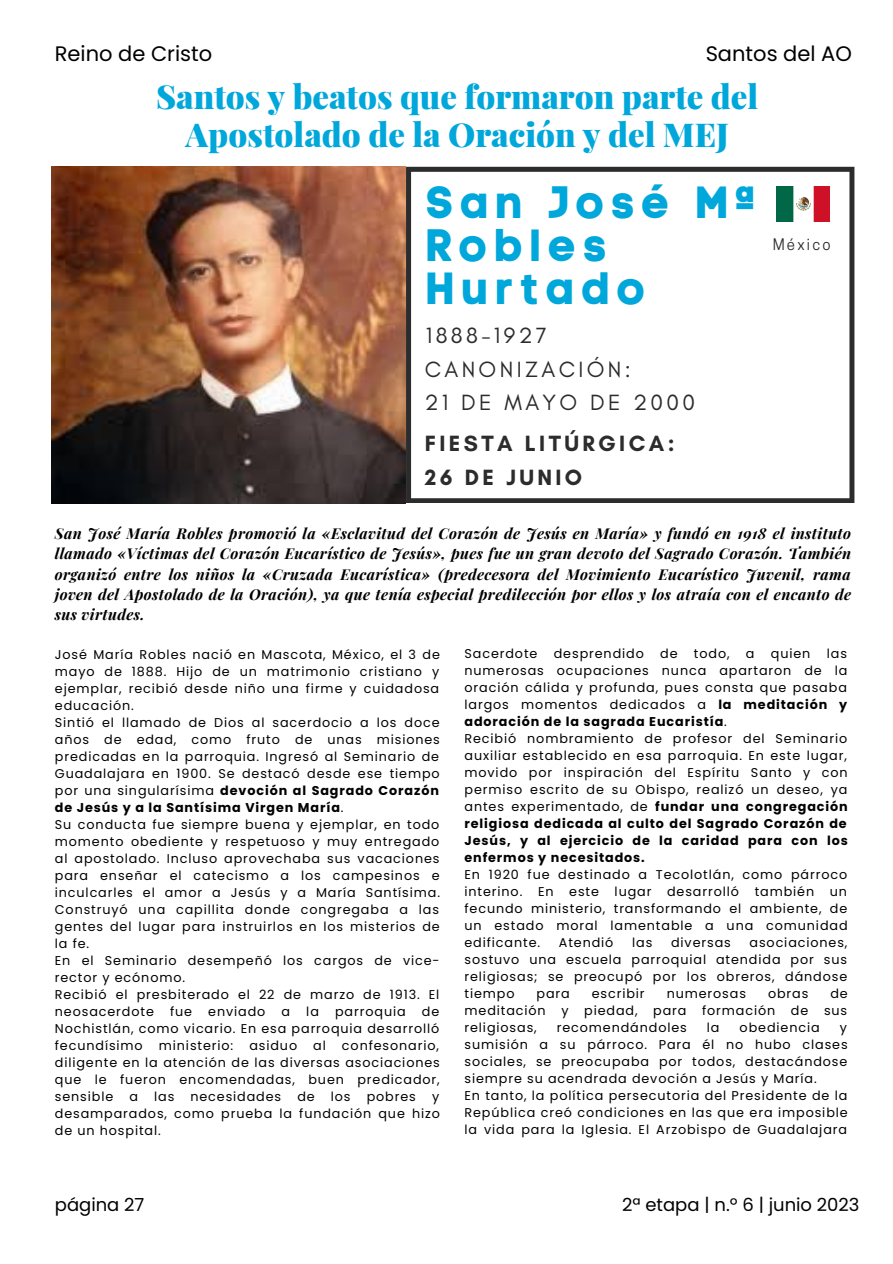
<style>
.page{position:relative;width:893px;height:1264px;background:#fff}
.page>*{position:absolute;margin:0;border:0;box-sizing:border-box;transform-origin:0 0}
.t1{font:45px/42.8px "Code Pro Bold LC";letter-spacing:.15em;color:#00a7db}
.t2{font:900 33px/37px "Playfair Display";color:#00a7db;text-align:center}
.t3{font:22.5px "Glacial Indifference";letter-spacing:.15em;color:#2c2c2c}
.t4{font:700 22.5px "Glacial Indifference";letter-spacing:.15em;color:#2c2c2c}
.t5{font:21px "Poppins";color:#000}
.t6{font:18px "Poppins";color:#000}
.t7{font:italic 700 15px/20.2px "Playfair Display";letter-spacing:.025em;color:#000;text-align:justify}
.t8{font:15px "Cooper Hewitt";letter-spacing:.15em;color:#2c2c2c}
.t9{font:12.75px/17px "Poppins";letter-spacing:.07em;color:#000;text-align:justify}
.s1{font-weight:700}
</style>
<div class="page">
<svg style="left:406px;top:167px;width:448px;height:336px"></svg>
<img style="left:776px;top:186px;width:53px;height:35px">
<img style="left:55px;top:167px;width:351px;height:336px">
<p class="t5" style="left:55px;top:39px;width:159px">Reino de Cristo</p>
<p class="t5" style="left:705px;top:39px;width:148px">Santos del AO</p>
<p class="t2" style="left:156px;top:77px;width:603px">Santos y beatos que formaron parte del<br>Apostolado de la Oración y del MEJ</p>
<p class="t1" style="left:425px;top:181px;width:332px">San José Mª<br>Robles</p>
<p class="t1" style="left:425px;top:267px;width:222px">Hurtado</p>
<p class="t3" style="left:426px;top:321px;width:122px">1888-1927</p>
<p class="t3" style="left:424px;top:355px;width:207px">CANONIZACIÓN:</p>
<p class="t3" style="left:424px;top:389px;width:272px">21 DE MAYO DE 2000</p>
<p class="t4" style="left:424px;top:429px;width:251px">FIESTA LITÚRGICA:</p>
<p class="t4" style="left:424px;top:463px;width:159px">26 DE JUNIO</p>
<p class="t8" style="left:772px;top:239px;width:59px">México</p>
<p class="t7" style="left:55px;top:523px;width:797px">San José María Robles promovió la «Esclavitud del Corazón de Jesús en María» y fundó en 1918 el instituto llamado «Víctimas del Corazón Eucarístico de Jesús», pues fue un gran devoto del Sagrado Corazón. También organizó entre los niños la «Cruzada Eucarística» (predecesora del Movimiento Eucarístico Juvenil, rama joven del Apostolado de la Oración), ya que tenía especial predilección por ellos y los atraía con el encanto de sus virtudes.</p>
<p class="t9" style="left:55px;top:645px;width:386px">José María Robles nació en Mascota, México, el 3 de mayo de 1888. Hijo de un matrimonio cristiano y ejemplar, recibió desde niño una firme y cuidadosa educación.</p>
<p class="t9" style="left:55px;top:713px;width:386px">Sintió el llamado de Dios al sacerdocio a los doce años de edad, como fruto de unas misiones predicadas en la parroquia. Ingresó al Seminario de Guadalajara en 1900. Se destacó desde ese tiempo por una singularísima <span class="s1">devoción al Sagrado Corazón de Jesús y a la Santísima Virgen María</span>.</p>
<p class="t9" style="left:55px;top:815px;width:386px">Su conducta fue siempre buena y ejemplar, en todo momento obediente y respetuoso y muy entregado al apostolado. Incluso aprovechaba sus vacaciones para enseñar el catecismo a los campesinos e inculcarles el amor a Jesús y a María Santísima.<br>Construyó una capillita donde congregaba a las gentes del lugar para instruirlos en los misterios de la fe.</p>
<p class="t9" style="left:55px;top:951px;width:386px">En el Seminario desempeñó los cargos de vice&shy;rector y ecónomo.</p>
<p class="t9" style="left:55px;top:985px;width:386px">Recibió el presbiterado el 22 de marzo de 1913. El neosacerdote</p>
<p class="t9" style="left:170px;top:1002px;width:24px">fue</p>
<p class="t9" style="left:208px;top:1002px;width:59px">enviado</p>
<p class="t9" style="left:281px;top:1002px;width:10px">a</p>
<p class="t9" style="left:306px;top:1002px;width:14px">la</p>
<p class="t9" style="left:335px;top:1002px;width:72px">parroquia</p>
<p class="t9" style="left:55px;top:1002px;width:386px;text-indent:367px">de Nochistlán, como vicario. En esa parroquia desarrolló fecundísimo</p>
<p class="t9" style="left:55px;top:1036px;width:386px;text-indent:287px">confesonario, diligente en la atención de las diversas asociaciones que le fueron encomendadas, buen predicador, sensible</p>
<p class="t9" style="left:159px;top:1036px;width:76px">ministerio:</p>
<p class="t9" style="left:249px;top:1036px;width:49px">asiduo</p>
<p class="t9" style="left:313px;top:1036px;width:14px">al</p>
<p class="t9" style="left:129px;top:1087px;width:10px">a</p>
<p class="t9" style="left:154px;top:1087px;width:22px">las</p>
<p class="t9" style="left:190px;top:1087px;width:92px">necesidades</p>
<p class="t9" style="left:297px;top:1087px;width:19px">de</p>
<p class="t9" style="left:331px;top:1087px;width:21px">los</p>
<p class="t9" style="left:367px;top:1087px;width:51px">pobres</p>
<p class="t9" style="left:55px;top:1087px;width:386px;text-indent:377px">y desamparados, como prueba la fundación que hizo de un hospital.</p>
<p class="t9" style="left:464px;top:645px;width:74px">Sacerdote</p>
<p class="t9" style="left:553px;top:645px;width:92px">desprendido</p>
<p class="t9" style="left:660px;top:645px;width:19px">de</p>
<p class="t9" style="left:694px;top:645px;width:37px">todo,</p>
<p class="t9" style="left:746px;top:645px;width:10px">a</p>
<p class="t9" style="left:770px;top:645px;width:41px">quien</p>
<p class="t9" style="left:464px;top:645px;width:384px;text-indent:362px">las numerosas ocupaciones nunca apartaron de la oración cálida y profunda, pues consta que pasaba largos momentos dedicados a <span class="s1">la meditación y adoración de la sagrada Eucaristía</span>.</p>
<p class="t9" style="left:464px;top:730px;width:385px">Recibió nombramiento de profesor del Seminario auxiliar establecido en esa parroquia. En este lugar, movido por inspiración del Espíritu Santo y con permiso escrito de su Obispo, realizó un deseo, ya antes experimentado, de <span class="s1">fundar una congregación religiosa dedicada al culto del Sagrado Corazón de Jesús, y al ejercicio de la caridad para con los enfermos y necesitados.</span></p>
<p class="t9" style="left:464px;top:866px;width:384px">En 1920 fue destinado a Tecolotlán, como párroco interino. En este lugar desarrolló también un fecundo ministerio, transformando el ambiente, de un estado moral lamentable a una comunidad edificante.</p>
<p class="t9" style="left:559px;top:934px;width:56px">Atendió</p>
<p class="t9" style="left:632px;top:934px;width:22px">las</p>
<p class="t9" style="left:671px;top:934px;width:61px">diversas</p>
<p class="t9" style="left:464px;top:934px;width:384px;text-indent:285px">asociaciones, sostuvo una escuela parroquial atendida por sus religiosas; se preocupó por los obreros, dándose tiempo</p>
<p class="t9" style="left:536px;top:985px;width:35px">para</p>
<p class="t9" style="left:591px;top:985px;width:54px">escribir</p>
<p class="t9" style="left:666px;top:985px;width:81px">numerosas</p>
<p class="t9" style="left:768px;top:985px;width:42px">obras</p>
<p class="t9" style="left:464px;top:985px;width:385px;text-indent:366px">de meditación y piedad, para formación de sus religiosas,</p>
<p class="t9" style="left:556px;top:1019px;width:132px">recomendándoles</p>
<p class="t9" style="left:707px;top:1019px;width:14px">la</p>
<p class="t9" style="left:739px;top:1019px;width:81px">obediencia</p>
<p class="t9" style="left:464px;top:1019px;width:384px;text-indent:375px">y sumisión a su párroco. Para él no hubo clases sociales, se preocupaba por todos, destacándose siempre su acendrada devoción a Jesús y María.</p>
<p class="t9" style="left:464px;top:1087px;width:385px">En tanto, la política persecutoria del Presidente de la República creó condiciones en las que era imposible la vida para la Iglesia. El Arzobispo de Guadalajara</p>
<p class="t6" style="left:55px;top:1191px;width:91px">página 27</p>
<p class="t6" style="left:622px;top:1191px;width:239px">2ª etapa | n.º 6 | junio 2023</p>
</div>
